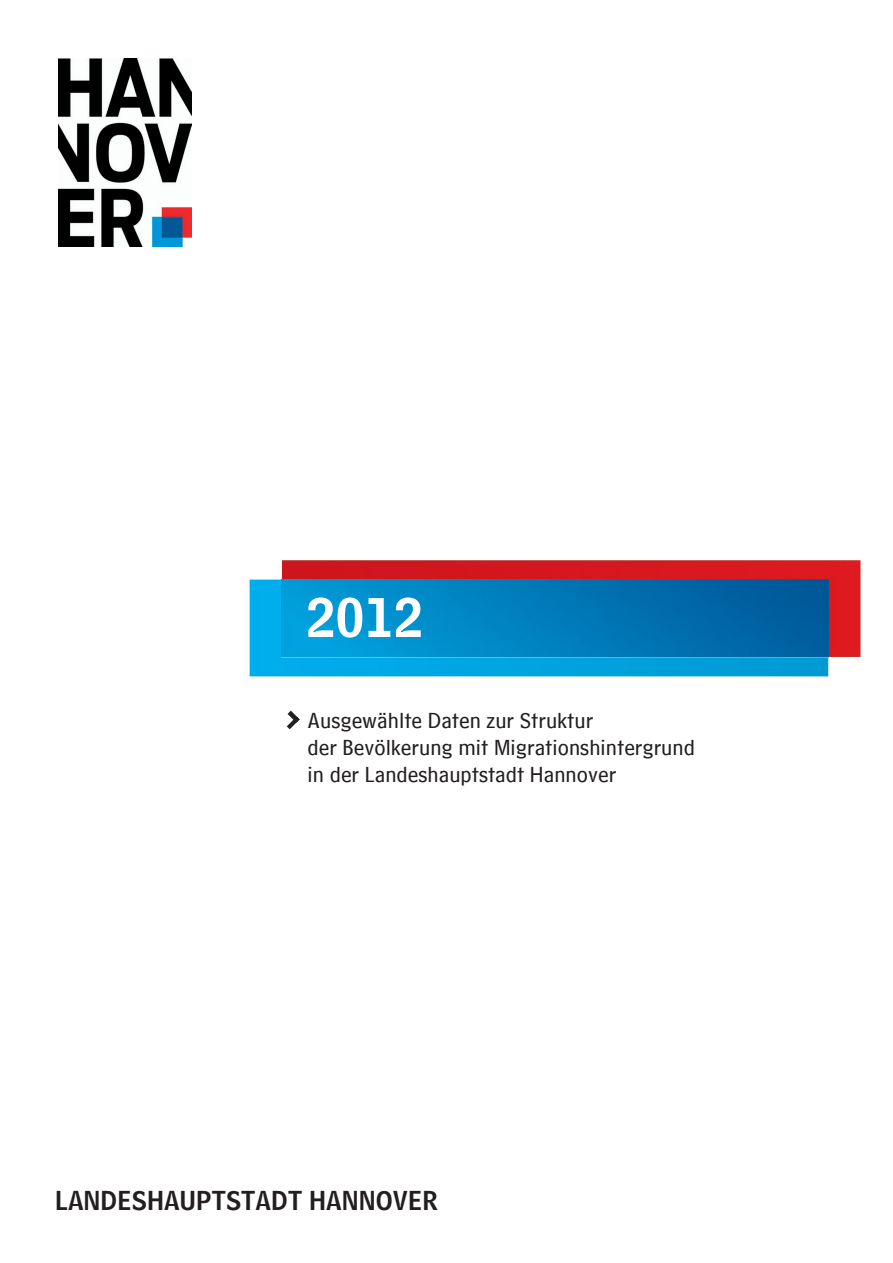
<style>
.page{position:relative;width:893px;height:1263px;background:#fff}
.page>*{position:absolute;margin:0;border:0;box-sizing:border-box;transform-origin:0 0}
.t1{font:52.5px "HM Headline";color:#fff}
.t2{font:25.5px "HM Headline";color:#231f20}
.t3{font:22.5px/27px "HM Text";color:#231f20}
</style>
<div class="page">
<img style="left:282px;top:560px;width:579px;height:97px">
<img style="left:250px;top:580px;width:578px;height:96px">
<img style="left:282px;top:580px;width:547px;height:77px">
<svg style="left:287px;top:711px;width:13px;height:18px"></svg>
<img style="left:58px;top:58px;width:133px;height:189px">
<h1 class="t1" style="left:306px;top:573px;width:118px">2012</h1>
<p class="t3" style="left:308px;top:703px;width:389px">Ausgewählte Daten zur Struktur<br>der Bevölkerung mit Migrationshintergrund in der Landeshauptstadt Hannover</p>
<p class="t2" style="left:55px;top:1179px;width:384px">LANDESHAUPTSTADT HANNOVER</p>
</div>
